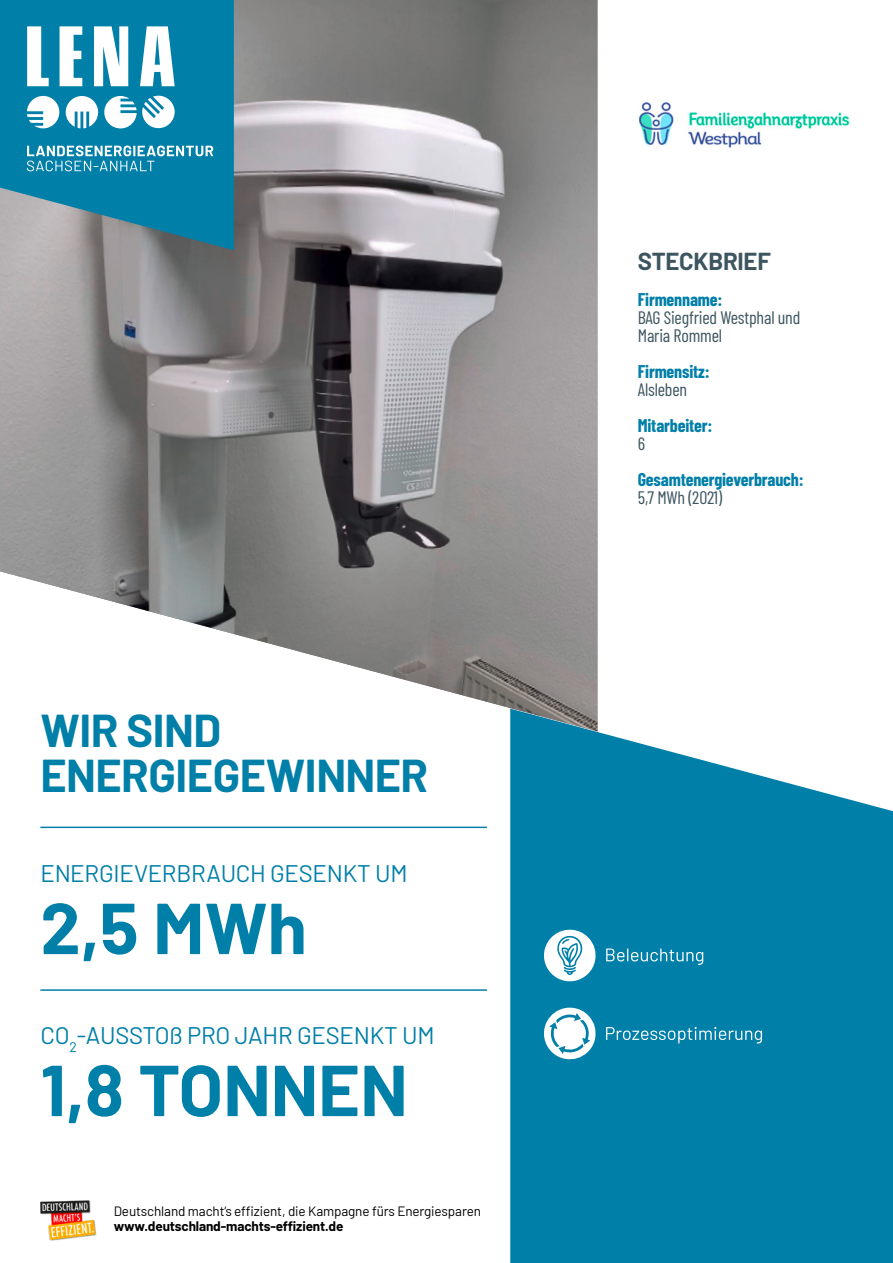
<style>
.page{position:relative;width:893px;height:1263px;background:#fff}
.page>*{position:absolute;margin:0;border:0;box-sizing:border-box;transform-origin:0 0}
.t1{font:700 72px "Barlow";color:#007fa8}
.t2{font:700 45px/45px "Barlow";letter-spacing:-.01em;color:#007fa8}
.t3{font:24px "Barlow";letter-spacing:-.01em;color:#007fa8}
.t4{font:700 24px "Barlow";letter-spacing:-.01em;color:#3d5560}
.t5{font:700 18px "Barlow Condensed";letter-spacing:-.01em;color:#007fa8}
.t6{font:18px/18px "Barlow Condensed";letter-spacing:-.01em;color:#3d5560}
.t7{font:13.5px "Barlow";letter-spacing:-.01em;color:#000}
.t8{font:700 13.5px "Barlow";letter-spacing:-.01em;color:#000}
</style>
<div class="page">
<svg style="left:510px;top:709px;width:383px;height:554px;background:#178ab0"></svg>
<img style="left:0;top:0;width:597px;height:731px">
<hr style="left:40px;top:827px;width:447px;height:1px;background:#007fa8">
<svg style="left:0;top:0;width:234px;height:250px;background:#1c84a6"></svg>
<svg style="left:27px;top:146px;width:186px;height:25px;background:#44a1bf"></svg>
<svg style="left:27px;top:26px;width:22px;height:60px"></svg>
<svg style="left:60px;top:26px;width:22px;height:60px"></svg>
<svg style="left:94px;top:26px;width:34px;height:60px"></svg>
<svg style="left:140px;top:26px;width:35px;height:60px"></svg>
<svg style="left:27px;top:96px;width:32px;height:32px"></svg>
<svg style="left:104px;top:96px;width:71px;height:32px"></svg>
<svg style="left:66px;top:96px;width:32px;height:32px"></svg>
<img style="left:40px;top:1200px;width:56px;height:41px">
<svg style="left:544px;top:929px;width:53px;height:52px"></svg>
<svg style="left:606px;top:948px;width:97px;height:17px;background:#3398b9"></svg>
<svg style="left:544px;top:1008px;width:53px;height:52px"></svg>
<svg style="left:606px;top:1027px;width:156px;height:16px;background:#3398b9"></svg>
<img style="left:639px;top:102px;width:211px;height:46px">
<hr style="left:40px;top:989px;width:447px;height:2px;background:#007fa8">
<h2 class="t2" style="left:40px;top:705px;width:389px">WIR SIND<br>ENERGIEGEWINNER</h2>
<h3 class="t3" style="left:40px;top:856px;width:369px">ENERGIEVERBRAUCH GESENKT UM</h3>
<h1 class="t1" style="left:40px;top:875px;width:268px">2,5 MWh</h1>
<h3 class="t3" style="left:40px;top:1018px;width:396px">CO<sub>2</sub>-AUSSTOß PRO JAHR GESENKT UM</h3>
<h1 class="t1" style="left:40px;top:1037px;width:369px">1,8 TONNEN</h1>
<p class="t7" style="left:114px;top:1202px;width:369px">Deutschland macht‘s effizient, die Kampagne fürs Energiesparen</p>
<p class="t8" style="left:114px;top:1216px;width:231px">www.deutschland-machts-effizient.de</p>
<h3 class="t4" style="left:638px;top:244px;width:134px">STECKBRIEF</h3>
<p class="t5" style="left:638px;top:287px;width:86px">Firmenname:</p>
<p class="t6" style="left:638px;top:307px;width:164px">BAG Siegfried Westphal und<br>Maria Rommel</p>
<p class="t5" style="left:638px;top:359px;width:73px">Firmensitz:</p>
<p class="t6" style="left:638px;top:379px;width:51px">Alsleben</p>
<p class="t5" style="left:638px;top:413px;width:76px">Mitarbeiter:</p>
<p class="t6" style="left:638px;top:433px;width:9px">6</p>
<p class="t5" style="left:638px;top:467px;width:167px">Gesamtenergieverbrauch:</p>
<p class="t6" style="left:638px;top:487px;width:86px">5,7 MWh (2021)</p>
</div>
